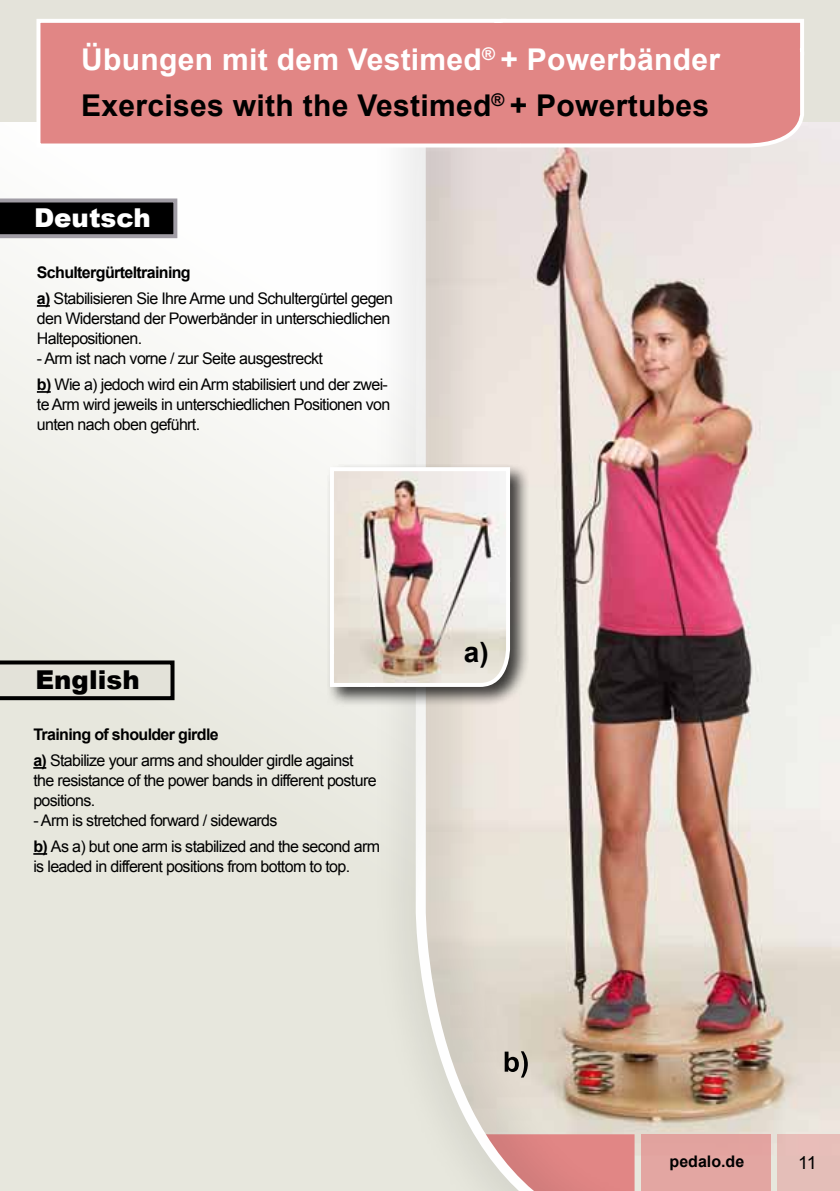
<style>
.page{position:relative;width:840px;height:1191px;background:#fff}
.page>*{position:absolute;margin:0;border:0;box-sizing:border-box;transform-origin:0 0}
.t1{font:700 30px/46px "Arial";letter-spacing:.01em;color:#000}
.t2{font:700 28px "Arial";color:#000}
.t3{font:900 26px "Arial";color:#fff}
.t4{font:900 26px "Arial";color:#000}
.t5{font:18px "Arial";color:#000}
.t6{font:16px/26px "Arial";letter-spacing:-.04em;color:#000}
.t7{font:700 16px "Arial";color:#000}
.s1{color:#fff}
.s2{font-weight:700}
</style>
<div class="page">
<svg style="left:0;top:198px;width:364px;height:993px;fill:#e9e9e0"></svg>
<div style="left:364px;top:0;width:475px;height:1191px;background:#000;opacity:.15"></div>
<img style="left:410px;top:122px;width:429px;height:1069px">
<div style="left:325px;top:462px;width:204px;height:244px;background:#000;opacity:.75"></div>
<img style="left:328px;top:465px;width:183px;height:224px">
<svg style="left:504px;top:1051px;width:23px;height:26px"></svg>
<div style="left:0;top:0;width:839px;height:122px;background:#e4e3da"></div>
<svg style="left:36px;top:18px;width:769px;height:131px;background:#e3908f"></svg>
<div style="left:439px;top:110px;width:10px;height:9px;background:#e18685"></div>
<svg style="left:37px;top:305px;width:13px;height:2px"></svg>
<svg style="left:37px;top:391px;width:14px;height:2px"></svg>
<svg style="left:0;top:660px;width:174px;height:40px;background:#b3b2ab"></svg>
<svg style="left:0;top:198px;width:177px;height:40px;background:#242425"></svg>
<svg style="left:33px;top:767px;width:13px;height:1px"></svg>
<svg style="left:33px;top:853px;width:14px;height:1px"></svg>
<h1 class="t1" style="left:81px;top:37px;width:640px"><span class="s1">Übungen mit dem Vestimed</span><sup>®</sup> <span class="s1">+ Powerbänder<br></span>Exercises with the Vestimed<sup>®</sup> + Powertubes</h1>
<h3 class="t3" style="left:34px;top:198px;width:118px">Deutsch</h3>
<p class="t6" style="left:37px;top:260px;width:357px"><span class="s2">Schultergürteltraining<br>a)</span> Stabilisieren Sie Ihre Arme und Schultergürtel gegen</p>
<p class="t6" style="left:37px;top:309px;width:355px;line-height:20px">den Widerstand der Powerbänder in unterschiedlichen<br>Haltepositionen.</p>
<p class="t6" style="left:37px;top:346px;width:352px">- Arm ist nach vorne / zur Seite ausgestreckt<br><span class="s2">b)</span> Wie a) jedoch wird ein Arm stabilisiert und der zwei-</p>
<p class="t6" style="left:37px;top:395px;width:355px;line-height:20px">te Arm wird jeweils in unterschiedlichen Positionen von unten nach oben geführt.</p>
<h3 class="t4" style="left:35px;top:661px;width:106px">English</h3>
<p class="t6" style="left:33px;top:721px;width:321px"><span class="s2">Training of shoulder girdle<br>a)</span> Stabilize your arms and shoulder girdle against</p>
<p class="t6" style="left:33px;top:770px;width:344px;line-height:20px">the resistance of the power bands in different posture positions.</p>
<p class="t6" style="left:33px;top:807px;width:348px">- Arm is stretched forward / sidewards<br><span class="s2">b)</span> As a) but one arm is stabilized and the second arm</p>
<p class="t6" style="left:33px;top:853px;width:318px">is leaded in different positions from bottom to top.</p>
<h2 class="t2" style="left:463px;top:633px;width:26px">a)</h2>
<p class="t7" style="left:669px;top:1150px;width:76px">pedalo.de</p>
<p class="t5" style="left:797px;top:1150px;width:20px">11</p>
</div>
